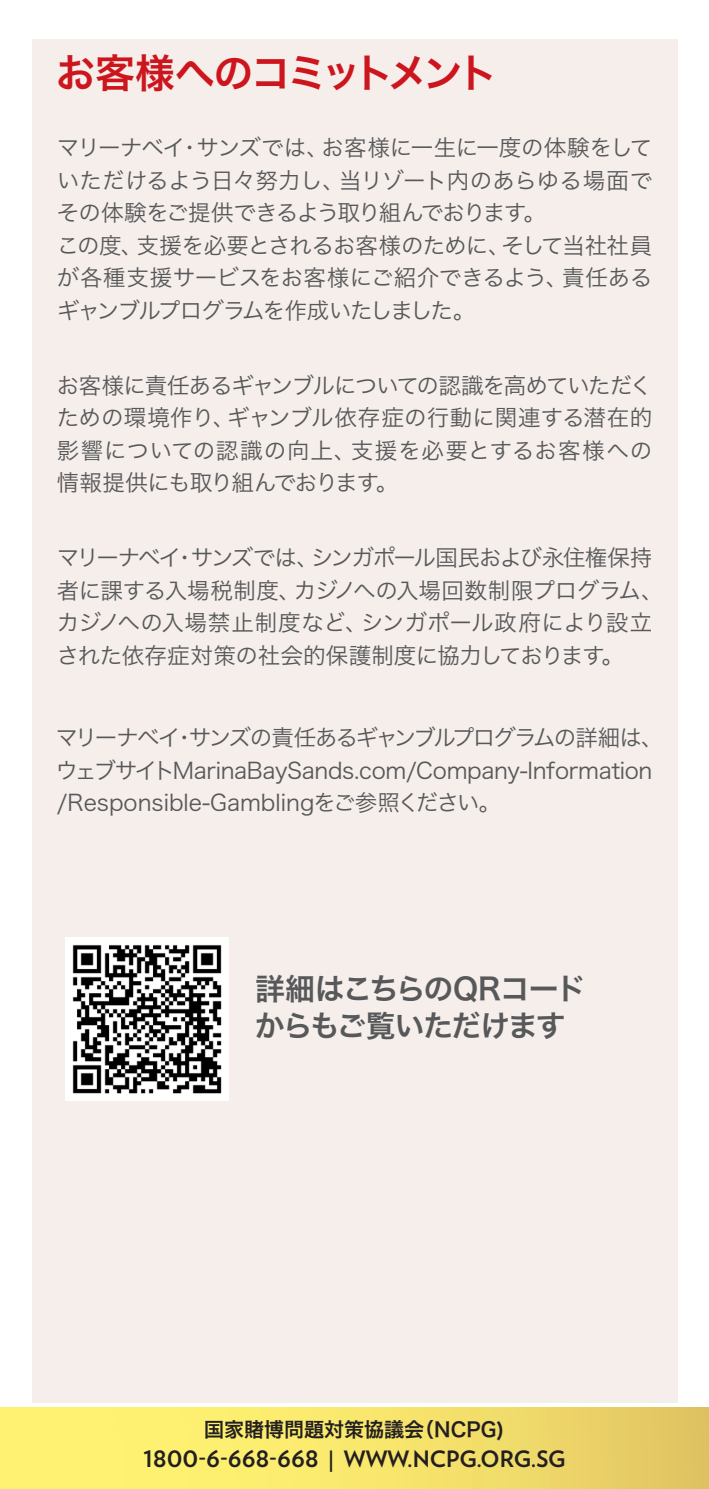
<style>
.page{position:relative;width:709px;height:1489px;background:#fff}
.page>*{position:absolute;margin:0;border:0;box-sizing:border-box;transform-origin:0 0}
.t1{font:40px "Hira Kaku Pro N W6";letter-spacing:-.095em;color:#cd151d}
.t2{font:30px/37.5px "Hira Kaku Pro N W6";letter-spacing:-.05em;color:#57585a}
.t3{font:22.5px/32.5px "Hira Kaku Pro N W3";letter-spacing:-.025em;color:#57585a;text-align:justify}
.t4{font:700 22.5px "Verlag";color:#231f20}
.t5{font:20px "Hira Kaku Pro N W6";color:#231f20}
</style>
<div class="page">
<div style="left:32px;top:39px;width:645px;height:1410px;background:#f5eeea"></div>
<img style="left:66px;top:937px;width:163px;height:163px">
<div style="left:0;top:1402px;width:709px;height:86px;background:linear-gradient(to right,#fffc78,#e6cc68)"></div>
<svg style="left:0;top:1402px;width:709px;height:4px;fill:#fff"></svg>
<p class="t1" style="left:56px;top:37px;width:443px">お客様へのコミットメント</p>
<p class="t3" style="left:57px;top:130px;width:597px">マリーナベイ・サンズでは、お客様に一生に一度の体験をしていただけるよう日々努力し、当リゾート内のあらゆる場面でその体験をご提供できるよう取り組んでおります。</p>
<p class="t3" style="left:57px;top:227px;width:597px">この度、支援を必要とされるお客様のために、そして当社社員が各種支援サービスをお客様にご紹介できるよう、責任あるギャンブルプログラムを作成いたしました。</p>
<p class="t3" style="left:57px;top:367px;width:597px">お客様に責任あるギャンブルについての認識を高めていただくための環境作り、ギャンブル依存症の行動に関連する潜在的影響についての認識の向上、支援を必要とするお客様への情報提供にも取り組んでおります。</p>
<p class="t3" style="left:57px;top:540px;width:608px;text-align:left">マリーナベイ・サンズでは、シンガポール国民および永住権保持者に課する入場税制度、カジノへの入場回数制限プログラム、カジノへの入場禁止制度など、シンガポール政府により設立された依存症対策の社会的保護制度に協力しております。</p>
<p class="t3" style="left:55px;top:720px;width:609px;text-align:left">マリーナベイ・サンズの責任あるギャンブルプログラムの詳細は、ウェブサイトMarinaBaySands.com/Company-Information /Responsible-Gamblingをご参照ください。</p>
<p class="t2" style="left:255px;top:968px;width:333px">詳細はこちらのQRコードからもご覧いただけます</p>
<p class="t5" style="left:204px;top:1410px;width:302px">国家賭博問題対策協議会（NCPG)</p>
<p class="t4" style="left:143px;top:1440px;width:424px">1800-6-668-668 | WWW.NCPG.ORG.SG</p>
</div>
